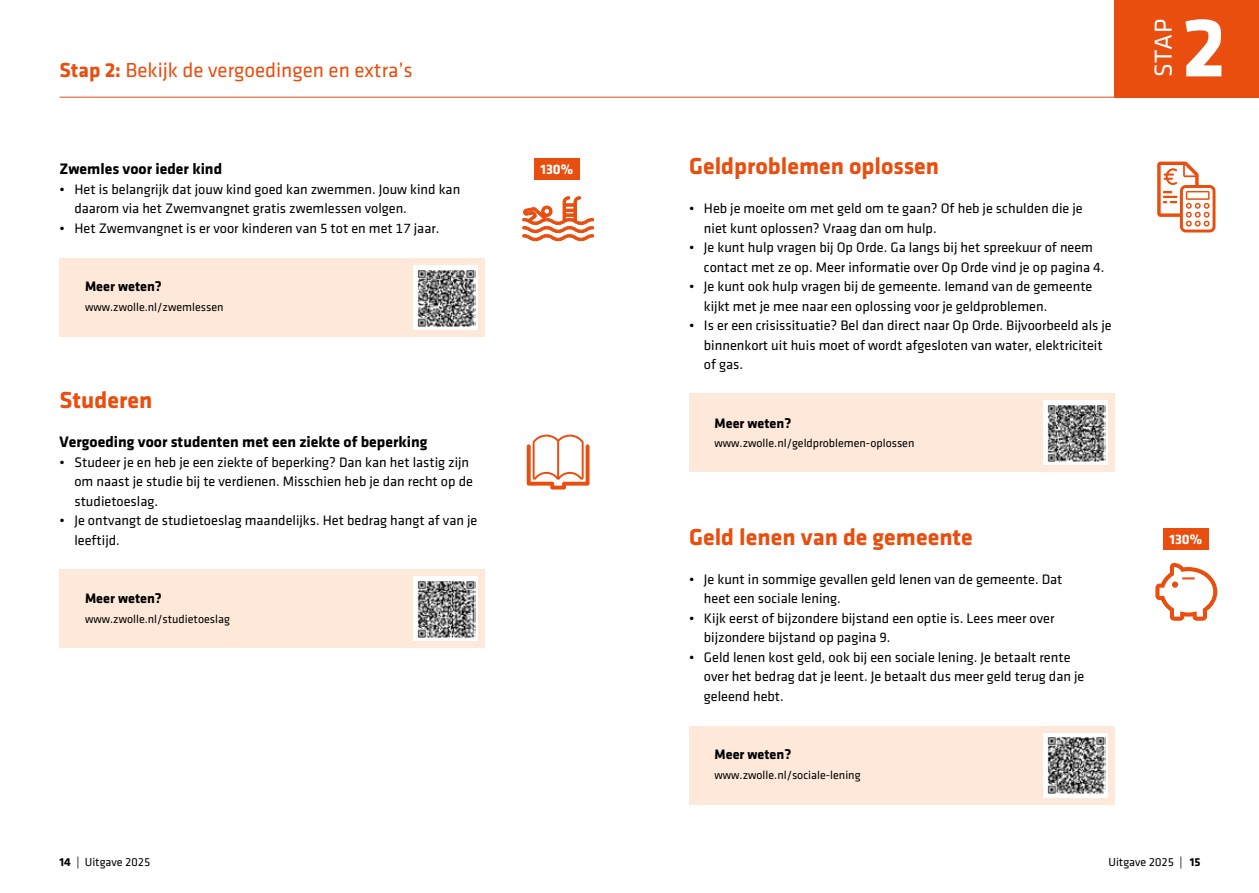
<style>
.page{position:relative;width:1259px;height:893px;background:#fff}
.page>*{position:absolute;margin:0;border:0;box-sizing:border-box;transform-origin:0 0}
.t1{font:700 87px "Klavika";color:#fff}
.t2{font:25.5px "Klavika Regular TF";color:#fff}
.t3{font:700 24px "Klavika";color:#e94e0f}
.t4{font:21px "Klavika Regular TF";color:#e94e0f}
.t5{font:700 15.75px "Klavika";color:#000}
.t6{font:14.25px/19.5px "Klavika Regular TF";color:#000}
.t7{font:700 14.25px "Klavika";color:#000}
.t8{font:700 14.25px "Klavika";color:#fff}
.t9{font:12px "Klavika Regular TF";color:#000}
.s1{font-family:"Klavika";font-weight:700}
</style>
<div class="page">
<hr style="left:60px;top:97px;width:1054px;height:1px;background:#e94e0f">
<div style="left:1114px;top:0;width:145px;height:98px;background:#e94e0f"></div>
<div style="left:60px;top:259px;width:425px;height:78px;background:#fde8da"></div>
<div style="left:60px;top:570px;width:425px;height:78px;background:#fde8da"></div>
<svg style="left:522px;top:196px;width:72px;height:45px"></svg>
<svg style="left:527px;top:435px;width:62px;height:55px"></svg>
<div style="left:689px;top:726px;width:425px;height:78px;background:#fde8da"></div>
<div style="left:689px;top:394px;width:425px;height:78px;background:#fde8da"></div>
<svg style="left:1157px;top:162px;width:58px;height:70px"></svg>
<svg style="left:1155px;top:563px;width:62px;height:58px"></svg>
<div style="left:534px;top:159px;width:45px;height:21px;background:#e94e0f"></div>
<div style="left:1163px;top:529px;width:45px;height:21px;background:#e94e0f"></div>
<div style="left:1043px;top:400px;width:65px;height:65px;background:#fff"></div>
<img style="left:1047px;top:405px;width:58px;height:57px">
<div style="left:1043px;top:733px;width:65px;height:65px;background:#fff"></div>
<img style="left:1047px;top:737px;width:58px;height:57px">
<div style="left:413px;top:576px;width:65px;height:65px;background:#fff"></div>
<img style="left:417px;top:581px;width:58px;height:57px">
<div style="left:413px;top:265px;width:65px;height:65px;background:#fff"></div>
<img style="left:417px;top:270px;width:58px;height:57px">
<h3 class="t4" style="left:60px;top:59px;width:355px"><span class="s1">Stap 2:</span> Bekijk de vergoedingen en extra’s</h3>
<p class="t5" style="left:60px;top:160px;width:164px">Zwemles voor ieder kind</p>
<p class="t6" style="left:74px;top:179px;width:387px;text-indent:-15px">• Het is belangrijk dat jouw kind goed kan zwemmen. Jouw kind kan daarom via het Zwemvangnet gratis zwemlessen volgen.</p>
<p class="t6" style="left:60px;top:218px;width:381px">• Het Zwemvangnet is er voor kinderen van 5 tot en met 17 jaar.</p>
<p class="t7" style="left:85px;top:278px;width:78px">Meer weten?</p>
<p class="t9" style="left:85px;top:300px;width:140px">www.zwolle.nl/zwemlessen</p>
<h3 class="t3" style="left:60px;top:387px;width:94px">Studeren</h3>
<p class="t5" style="left:60px;top:433px;width:369px">Vergoeding voor studenten met een ziekte of beperking</p>
<p class="t6" style="left:74px;top:452px;width:400px;text-indent:-15px">• Studeer je en heb je een ziekte of beperking? Dan kan het lastig zijn om naast je studie bij te verdienen. Misschien heb je dan recht op de studietoeslag.</p>
<p class="t6" style="left:74px;top:511px;width:404px;text-indent:-15px">• Je ontvangt de studietoeslag maandelijks. Het bedrag hangt af van je leeftijd.</p>
<p class="t7" style="left:85px;top:590px;width:78px">Meer weten?</p>
<p class="t9" style="left:85px;top:612px;width:146px">www.zwolle.nl/studietoeslag</p>
<p class="t8" style="left:540px;top:161px;width:34px">130%</p>
<h3 class="t3" style="left:689px;top:153px;width:252px">Geldproblemen oplossen</h3>
<p class="t6" style="left:704px;top:199px;width:380px;text-indent:-15px">• Heb je moeite om met geld om te gaan? Of heb je schulden die je niet kunt oplossen? Vraag dan om hulp.</p>
<p class="t6" style="left:704px;top:238px;width:402px;text-indent:-15px">• Je kunt hulp vragen bij Op Orde. Ga langs bij het spreekuur of neem contact met ze op. Meer informatie over Op Orde vind je op pagina 4.</p>
<p class="t6" style="left:704px;top:277px;width:390px;text-indent:-15px">• Je kunt ook hulp vragen bij de gemeente. Iemand van de gemeente kijkt met je mee naar een oplossing voor je geldproblemen.</p>
<p class="t6" style="left:704px;top:316px;width:409px;text-indent:-15px">• Is er een crisissituatie? Bel dan direct naar Op Orde. Bijvoorbeeld als je binnenkort uit huis moet of wordt afgesloten van water, elektriciteit of gas.</p>
<p class="t7" style="left:714px;top:415px;width:78px">Meer weten?</p>
<p class="t9" style="left:714px;top:437px;width:201px">www.zwolle.nl/geldproblemen-oplossen</p>
<h3 class="t3" style="left:689px;top:523px;width:285px">Geld lenen van de gemeente</h3>
<p class="t6" style="left:704px;top:569px;width:360px;text-indent:-15px">• Je kunt in sommige gevallen geld lenen van de gemeente. Dat heet een sociale lening.</p>
<p class="t6" style="left:704px;top:608px;width:352px;text-indent:-15px">• Kijk eerst of bijzondere bijstand een optie is. Lees meer over bijzondere bijstand op pagina 9.</p>
<p class="t6" style="left:704px;top:647px;width:382px;text-indent:-15px">• Geld lenen kost geld, ook bij een sociale lening. Je betaalt rente over het bedrag dat je leent. Je betaalt dus meer geld terug dan je geleend hebt.</p>
<p class="t7" style="left:714px;top:746px;width:78px">Meer weten?</p>
<p class="t9" style="left:714px;top:768px;width:147px">www.zwolle.nl/sociale-lening</p>
<h2 class="t2" style="left:1150px;top:77px;width:60px;rotate:-90deg">STAP</h2>
<h1 class="t1" style="left:1182px;top:0;width:45px">2</h1>
<p class="t8" style="left:1169px;top:531px;width:34px">130%</p>
<p class="t9" style="left:60px;top:855px;width:92px"><span class="s1">14</span> | Uitgave 2025</p>
<p class="t9" style="left:1108px;top:855px;width:94px">Uitgave 2025 | <span class="s1">15</span></p>
</div>
